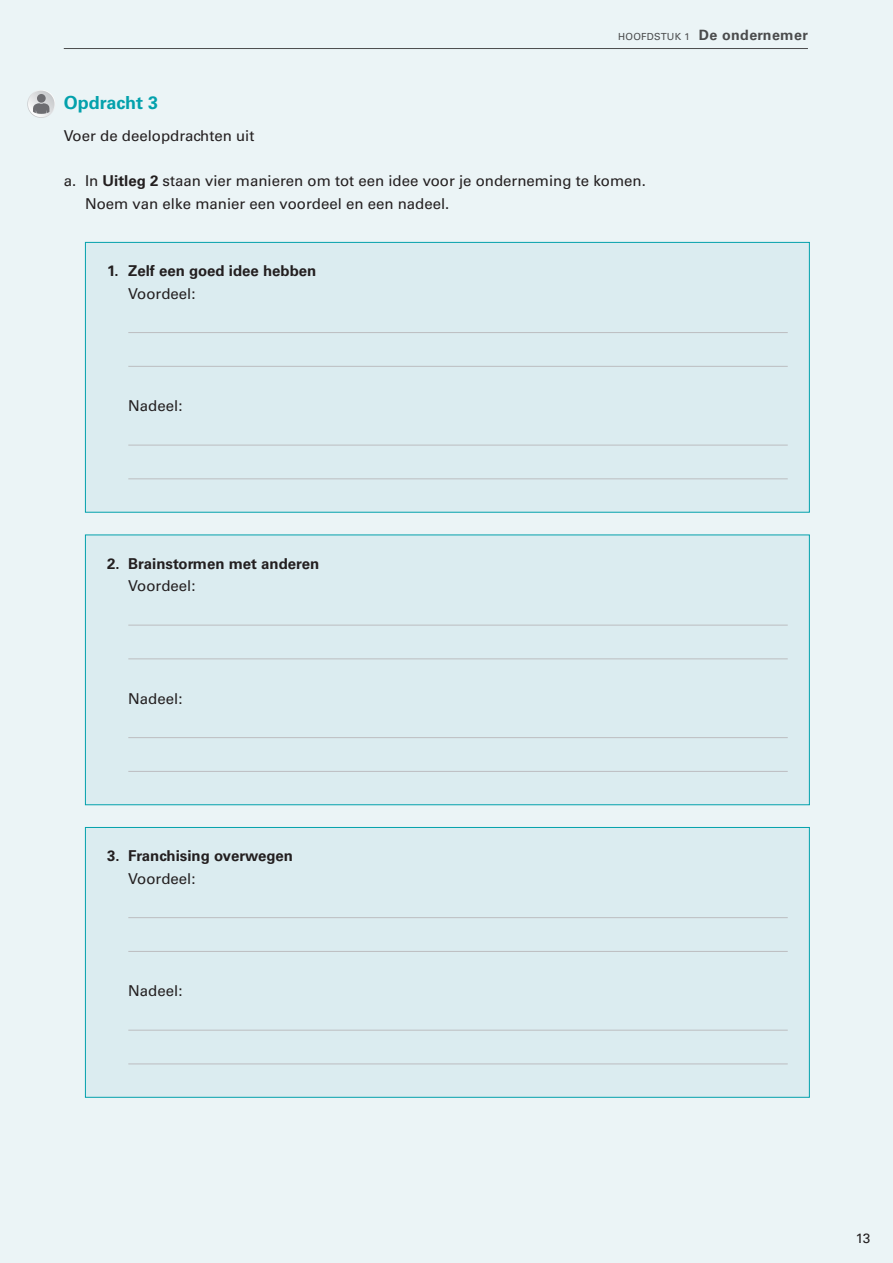
<style>
.page{position:relative;width:893px;height:1263px;background:#ebf4f6}
.page>*{position:absolute;margin:0;border:0;box-sizing:border-box;transform-origin:0 0}
.t1{font:700 18px "Univers LT Std";color:#03a1ac}
.t2{font:15px/22.5px "Univers LT Std";color:#231f20}
.t3{font:700 15px "Univers LT Std";color:#231f20}
.t4{font:700 14.25px "Univers LT Std";letter-spacing:.025em;color:#4b4c4d}
.t5{font:13.5px "Univers LT Std";color:#231f20}
.s1{font-weight:400;font-size:9.75px}
.s2{font-weight:700}
</style>
<div class="page">
<hr style="left:64px;top:48px;width:744px;height:1px;background:#4b4c4d">
<div style="left:85px;top:242px;width:724px;height:270px;background:#dbecf0"></div>
<hr style="left:128px;top:332px;width:660px;height:1px;background:#bcbdc0">
<hr style="left:128px;top:366px;width:660px;height:1px;background:#bcbdc0">
<hr style="left:128px;top:445px;width:660px;height:1px;background:#bcbdc0">
<hr style="left:128px;top:478px;width:660px;height:1px;background:#bcbdc0">
<div style="left:85px;top:242px;width:725px;height:271px;border:1px solid #03a1ac"></div>
<div style="left:85px;top:535px;width:724px;height:270px;background:#dbecf0"></div>
<hr style="left:128px;top:625px;width:660px;height:1px;background:#bcbdc0">
<hr style="left:128px;top:658px;width:660px;height:1px;background:#bcbdc0">
<hr style="left:128px;top:737px;width:660px;height:1px;background:#bcbdc0">
<hr style="left:128px;top:771px;width:660px;height:1px;background:#bcbdc0">
<div style="left:85px;top:534px;width:725px;height:271px;border:1px solid #03a1ac"></div>
<div style="left:85px;top:827px;width:724px;height:270px;background:#dbecf0"></div>
<hr style="left:128px;top:917px;width:660px;height:1px;background:#bcbdc0">
<hr style="left:128px;top:951px;width:660px;height:1px;background:#bcbdc0">
<hr style="left:128px;top:1030px;width:660px;height:1px;background:#bcbdc0">
<hr style="left:128px;top:1063px;width:660px;height:1px;background:#bcbdc0">
<div style="left:85px;top:827px;width:725px;height:271px;border:1px solid #03a1ac"></div>
<svg style="left:27px;top:90px;width:28px;height:28px"></svg>
<svg style="left:28px;top:91px;width:26px;height:26px"></svg>
<p class="t4" style="left:618px;top:27px;width:191px"><span class="s1">HOOFDSTUK 1</span> De ondernemer</p>
<p class="t1" style="left:64px;top:92px;width:96px">Opdracht 3</p>
<p class="t2" style="left:64px;top:125px;width:192px">Voer de deelopdrachten uit</p>
<p class="t2" style="left:85px;top:170px;width:562px;text-indent:-21px">a. In <span class="s2">Uitleg 2</span> staan vier manieren om tot een idee voor je onderneming te komen.<br>Noem van elke manier een voordeel en een nadeel.</p>
<p class="t3" style="left:107px;top:262px;width:211px">1. Zelf een goed idee hebben</p>
<p class="t2" style="left:128px;top:282px;width:69px">Voordeel:</p>
<p class="t2" style="left:128px;top:395px;width:56px">Nadeel:</p>
<p class="t3" style="left:107px;top:555px;width:214px">2. Brainstormen met anderen</p>
<p class="t2" style="left:128px;top:575px;width:69px">Voordeel:</p>
<p class="t2" style="left:128px;top:687px;width:56px">Nadeel:</p>
<p class="t3" style="left:107px;top:847px;width:187px">3. Franchising overwegen</p>
<p class="t2" style="left:128px;top:867px;width:69px">Voordeel:</p>
<p class="t2" style="left:128px;top:980px;width:56px">Nadeel:</p>
<p class="t5" style="left:856px;top:1230px;width:16px">13</p>
</div>
